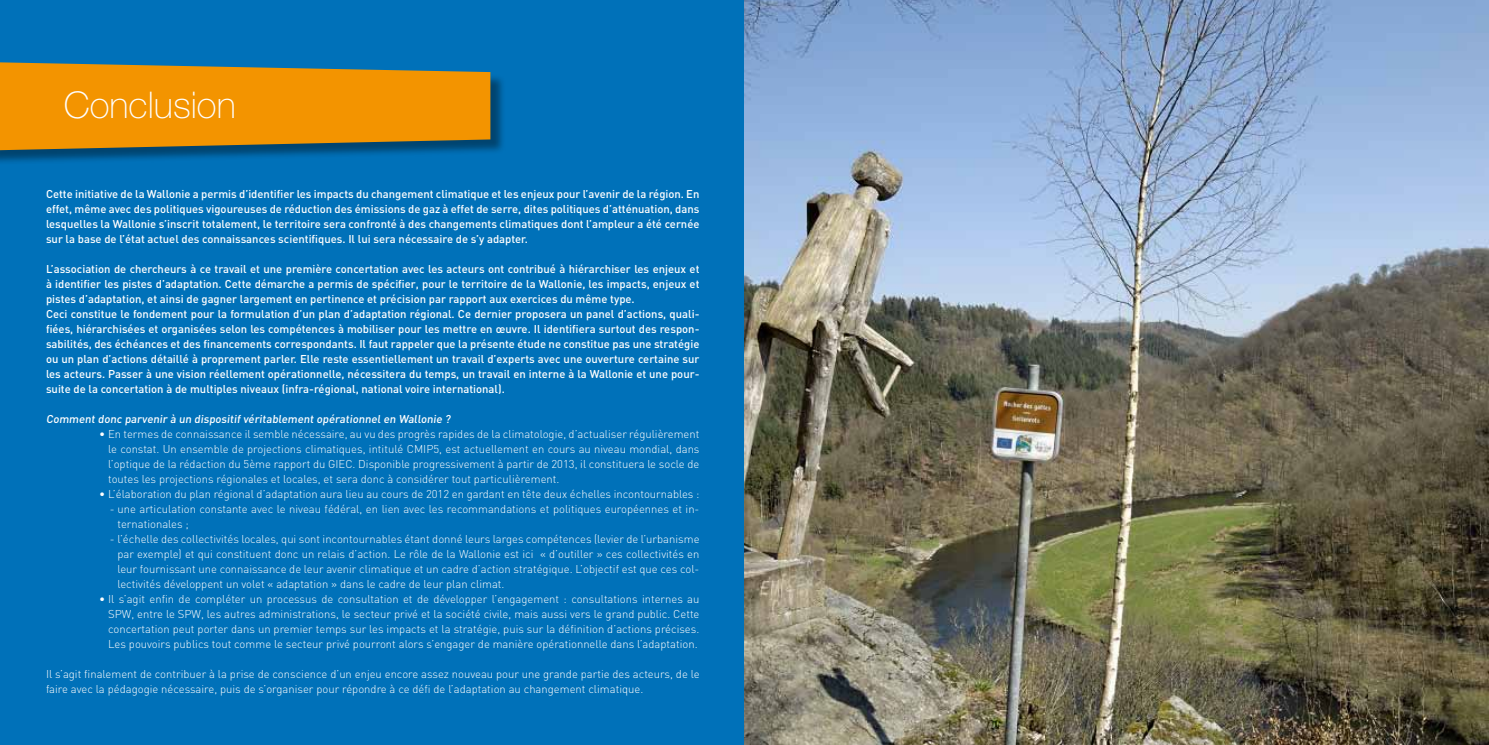
<style>
.page{position:relative;width:1489px;height:745px;background:#fff}
.page>*{position:absolute;margin:0;border:0;box-sizing:border-box;transform-origin:0 0}
.t1{font:100 36.75px "Helvetica Neue LT Std";color:#fff}
.t2{font:300 11.25px/15px "DIN";color:#fff;text-align:justify}
.t3{font:500 11.25px/15px "DIN";color:#fff;text-align:justify}
.t4{font:500 11.25px "DIN";letter-spacing:-.15em;color:#fff}
</style>
<div class="page">
<div style="left:0;top:0;width:744px;height:744px;background:#0071b9"></div>
<div style="left:0;top:64px;width:506px;height:102px;background:#000;opacity:.4"></div>
<svg style="left:0;top:62px;width:490px;height:88px;background:#d68d11"></svg>
<img style="left:744px;top:0;width:744px;height:744px">
<h1 class="t1" style="left:64px;top:83px;width:173px">Conclusion</h1>
<p class="t3" style="left:46px;top:186px;width:655px">Cette initiative de la Wallonie a permis d’identifier les impacts du changement climatique et les enjeux pour l’avenir de la région. En effet, même avec des politiques vigoureuses de réduction des émissions de gaz à effet de serre, dites politiques d’atténuation, dans lesquelles la Wallonie s’inscrit totalement, le territoire sera confronté à des changements climatiques dont l’ampleur a été cernée sur la base de l’état actuel des connaissances scientifiques. I l lui sera nécessaire de s’y adapter.</p>
<p class="t3" style="left:46px;top:261px;width:655px;text-align:left">L’association de chercheurs à ce travail et une première concertation avec les acteurs ont contribué à hiérarchiser les enjeux et à identifier les pistes d’adaptation. Cette démarche a permis de spécifier, pour le territoire de la Wallonie, les impacts, enjeux et pistes d’adaptation, et ainsi de gagner largement en pertinence et précision par rapport aux exercices du même type.<br>Ceci constitue le fondement pour la formulation d’un plan d’adaptation régional. Ce dernier proposera un panel d’actions, quali&shy;fiées, hiérarchisées et organisées selon les compétences à mobiliser pour les mettre en œuvre. I l identifiera surtout des respon&shy;sabilités, des échéances et des financements correspondants. I l faut rappeler que la présente étude ne constitue pas une stratégie ou un plan d’actions détaillé à proprement parler. Elle reste essentiellement un travail d’experts avec une ouverture certaine sur les acteurs. Passer à une vision réellement opérationnelle, nécessitera du temps, un travail en interne à la Wallonie et une pour&shy;suite de la concertation à de multiples niveaux (infra-régional, national voire international).</p>
<p class="t4" style="left:46px;top:411px;width:408px">Comment donc parvenir à un dispositif véritablement opérationnel en Wallonie ?</p>
<p class="t2" style="left:108px;top:426px;width:593px;text-indent:-9px">• En termes de connaissance il semble nécessaire, au vu des progrès rapides de la climatologie, d’actualiser régulièrement le constat. Un ensemble de projections climatiques, intitulé CMIP5, est actuellement en cours au niveau mondial, dans l’optique de la rédaction du 5ème rapport du GIEC. Disponible progressivement à partir de 2013, il constituera le socle de toutes les projections régionales et locales, et sera donc à considérer tout particulièrement.</p>
<p class="t2" style="left:99px;top:486px;width:601px">• L’élaboration du plan régional d’adaptation aura lieu au cours de 2012 en gardant en tête deux échelles incontournables :</p>
<p class="t2" style="left:117px;top:501px;width:583px;text-indent:-8px">- une articulation constante avec le niveau fédéral, en lien avec les recommandations et politiques européennes et in&shy;ternationales ;</p>
<p class="t2" style="left:117px;top:531px;width:583px;text-indent:-8px">- l’échelle des collectivités locales, qui sont incontournables étant donné leurs larges compétences (levier de l’urbanisme par exemple) et qui constituent donc un relais d’action. Le rôle de la Wallonie est ici « d’outiller » ces collectivités en leur fournissant une connaissance de leur avenir climatique et un cadre d’action stratégique. L’objectif est que ces col&shy;lectivités développent un volet « adaptation » dans le cadre de leur plan climat.</p>
<p class="t2" style="left:108px;top:591px;width:592px;text-indent:-9px">• Il s’agit enfin de compléter un processus de consultation et de développer l’engagement : consultations internes au SPW, entre le SPW, les autres administrations, le secteur privé et la société civile, mais aussi vers le grand public. Cette concertation peut porter dans un premier temps sur les impacts et la stratégie, puis sur la définition d’actions précises.<br>Les pouvoirs publics tout comme le secteur privé pourront alors s’engager de manière opérationnelle dans l’adaptation.</p>
<p class="t2" style="left:46px;top:666px;width:655px">Il s’agit finalement de contribuer à la prise de conscience d’un enjeu encore assez nouveau pour une grande partie des acteurs, de le faire avec la pédagogie nécessaire, puis de s’organiser pour répondre à ce défi de l’adaptation au changement climatique.</p>
</div>
